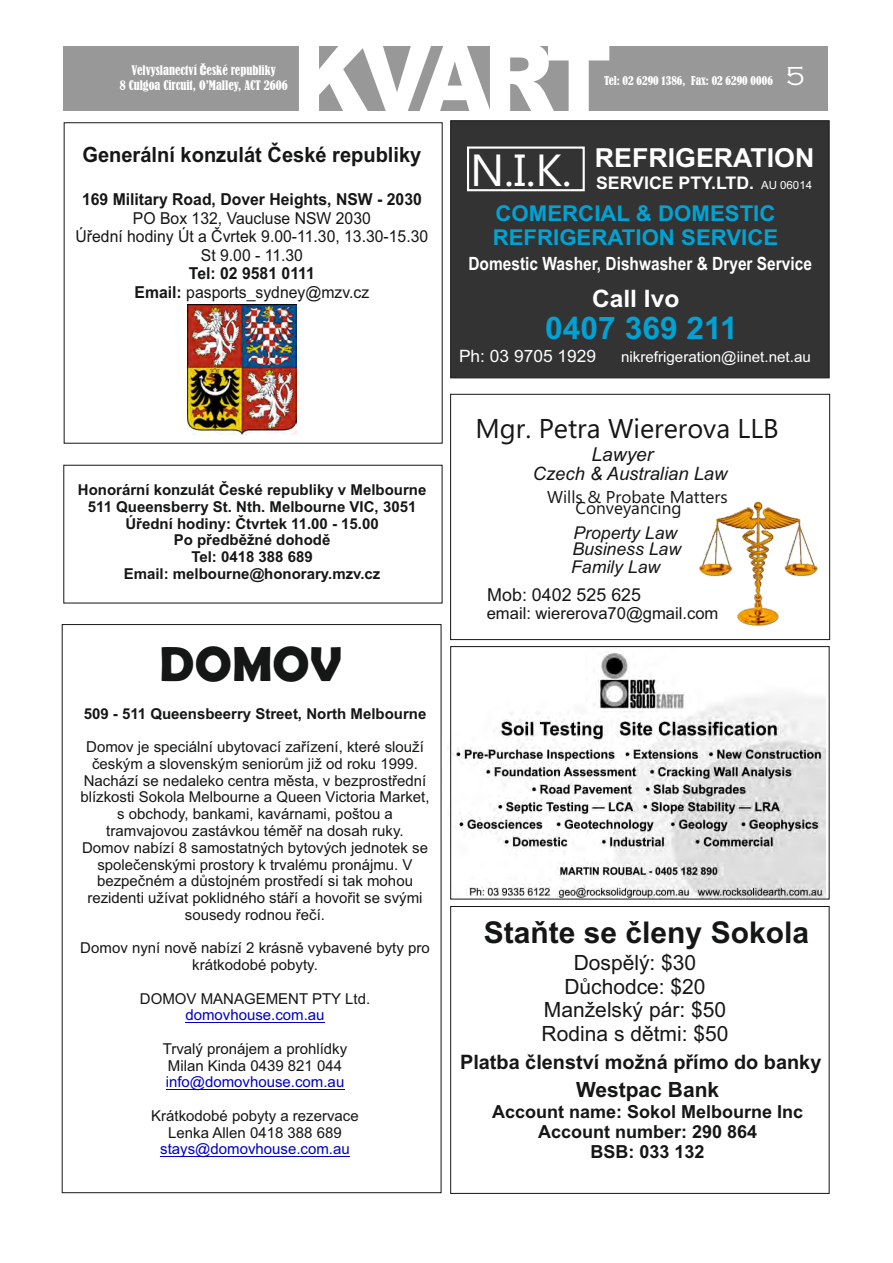
<style>
.page{position:relative;width:893px;height:1263px;background:#fff}
.page>*{position:absolute;margin:0;border:0;box-sizing:border-box;transform-origin:0 0}
.t1{font:900 94.2px "Arial";letter-spacing:-.085em;color:#fff}
.t2{font:700 49.5px "Berlin Sans FB Demi";color:#151616}
.t3{font:45px "Ebrima";color:#fff}
.t4{font:700 31.05px "Arial";color:#00a3d4}
.t5{font:700 30px "Arial";color:#151616}
.t6{font:27.15px "Ebrima";color:#151616}
.t7{font:300 27px "Copperplate Gothic";color:#fff}
.t8{font:700 26.25px "Arial";color:#fff}
.t9{font:700 24px "Arial";color:#fff}
.t10{font:700 21.75px/24.3px "Arial";color:#00a3d4}
.t11{font:21px/23.4px "Arial";color:#151616;text-align:center}
.t12{font:700 21px "Arial";color:#151616;scale:.96 1}
.t13{font:700 21px "Arial";color:#151616}
.t14{font:700 19.95px "Arial";color:#151616}
.t15{font:italic 19.2px "Arial";color:#151616}
.t16{font:italic 18.45px "Arial";color:#151616}
.t17{font:700 18.3px "Arial";color:#fff;scale:.85 1}
.t18{font:700 18px/20.1px "Arial";color:#151616;text-align:center}
.t19{font:17.85px "Arial";color:#151616}
.t20{font:italic 17.55px/16.6px "Arial";color:#151616}
.t21{font:700 17.4px "Arial";color:#fff}
.t22{font:17.1px "Ebrima";color:#151616}
.t23{font:17.1px "Arial";color:#fff}
.t24{font:16.65px "Arial";color:#151616}
.t25{font:16.5px/18.5px "Arial";color:#151616;text-align:center;scale:.96 1}
.t26{font:15px/16.8px "Arial";color:#151616;text-align:center}
.t27{font:700 15px/16.8px "Arial";color:#151616;text-align:center}
.t28{font:15px/16.8px "Arial";color:#0000c4;text-align:center}
.t29{font:14.85px "Arial";color:#fff}
.t30{font:condensed 12.3px/14.5px "Bernard";color:#fff;text-align:center}
.t31{font:condensed 11.4px "Bernard";color:#fff}
.s1{font-family:"Impact";font-stretch:normal}
.s2{font-weight:700}
.s3{color:#151616}
.s4{font-weight:400;font-size:11.25px}
</style>
<div class="page">
<div style="left:64px;top:46px;width:764px;height:64px;background:#989899"></div>
<div style="left:450px;top:120px;width:380px;height:258px;background:#333;border:1px solid #151616"></div>
<div style="left:467px;top:146px;width:118px;height:45px;border:2px solid #fff"></div>
<div style="left:450px;top:394px;width:380px;height:246px;border:1px solid #151616"></div>
<img style="left:699px;top:501px;width:118px;height:124px">
<hr style="left:185px;top:1022px;width:140px;height:1px;background:#0000c4">
<hr style="left:166px;top:1089px;width:178px;height:1px;background:#0000c4">
<hr style="left:160px;top:1156px;width:190px;height:1px;background:#0000c4">
<img style="left:447px;top:653px;width:378px;height:244px">
<div style="left:450px;top:646px;width:380px;height:253px;border:1px solid #151616"></div>
<img style="left:188px;top:304px;width:109px;height:131px">
<div style="left:450px;top:906px;width:380px;height:288px;border:1px solid #151616"></div>
<p class="t1" style="left:292px;top:44px;width:321px">KVART</p>
<p class="t30" style="left:120px;top:64px;width:170px">Velvyslanectví <span class="s1">Č</span>eské republiky<br>8 Culgoa Circuit, O’Malley, ACT 2606</p>
<p class="t31" style="left:604px;top:75px;width:170px">Tel: 02 6290 1386, Fax: 02 6290 0006</p>
<p class="t7" style="left:786px;top:60px;width:21px">5</p>
<p class="t12" style="left:82px;top:147px;width:355px">Generální konzulát České republiky</p>
<p class="t25" style="left:76px;top:192px;width:369px"><span class="s2">169 Military Road, Dover Heights, NSW - 2030<br></span>PO Box 132, Vaucluse NSW 2030<br>Úřední hodiny Út a Čvrtek 9.00-11.30, 13.30-15.30<br>St 9.00 - 11.30<br><span class="s2">Tel: 02 9581 0111<br>Email:</span> pasports_sydney@mzv.cz</p>
<p class="t27" style="left:78px;top:483px;width:350px">Honorární konzulát České republiky v Melbourne 511 Queensberry St. Nth. Melbourne VIC, 3051<br>Úřední hodiny: Čtvrtek 11.00 - 15.00<br>Po předběžné dohodě<br>Tel: 0418 388 689<br>Email: melbourne@honorary.mzv.cz</p>
<p class="t2" style="left:160px;top:635px;width:184px">DOMOV</p>
<p class="t27" style="left:84px;top:706px;width:344px">509 - 511 Queensbeerry Street, North Melbourne</p>
<p class="t26" style="left:80px;top:740px;width:351px">Domov je speciální ubytovací zařízení, které slouží českým a slovenským seniorům již od roku 1999.<br>Nachází se nedaleko centra města, v bezprostřední blízkosti Sokola Melbourne a Queen Victoria Market, s obchody, bankami, kavárnami, poštou a tramvajovou zastávkou téměř na dosah ruky.</p>
<p class="t26" style="left:82px;top:840px;width:347px">Domov nabízí 8 samostatných bytových jednotek se společenskými prostory k trvalému pronájmu. V bezpečném a důstojném prostředí si tak mohou rezidenti užívat poklidného stáří a hovořit se svými sousedy rodnou řečí.</p>
<p class="t26" style="left:80px;top:941px;width:351px">Domov nyní nově nabízí 2 krásně vybavené byty pro krátkodobé pobyty.</p>
<p class="t26" style="left:140px;top:991px;width:232px">DOMOV MANAGEMENT PTY Ltd.</p>
<p class="t28" style="left:185px;top:1008px;width:141px">domovhouse.com.au</p>
<p class="t26" style="left:163px;top:1041px;width:186px">Trvalý pronájem a prohlídky</p>
<p class="t28" style="left:166px;top:1058px;width:180px;text-align:left"><span class="s3">Milan Kinda 0439 821 044 </span>info@domovhouse.com.au</p>
<p class="t26" style="left:151px;top:1108px;width:209px">Krátkodobé pobyty a rezervace</p>
<p class="t28" style="left:160px;top:1125px;width:191px"><span class="s3">Lenka Allen 0418 388 689 </span>stays@domovhouse.com.au</p>
<p class="t8" style="left:595px;top:148px;width:221px">REFRIGERATION</p>
<p class="t21" style="left:596px;top:177px;width:218px">SERVICE PTY.LTD. <span class="s4">AU 06014</span></p>
<p class="t10" style="left:493px;top:203px;width:287px">COMERCIAL &amp; DOMESTIC<br>REFRIGERATION SERVICE</p>
<p class="t17" style="left:468px;top:257px;width:406px">Domestic Washer, Dishwasher &amp; Dryer Service</p>
<p class="t9" style="left:592px;top:289px;width:89px">Call Ivo</p>
<p class="t4" style="left:545px;top:316px;width:194px">0407 369 211</p>
<p class="t23" style="left:459px;top:350px;width:139px">Ph: 03 9705 1929</p>
<p class="t29" style="left:621px;top:351px;width:191px">nikrefrigeration@iinet.net.au</p>
<p class="t3" style="left:470px;top:153px;width:103px">N.I.K.</p>
<p class="t6" style="left:475px;top:418px;width:305px">Mgr. Petra Wiererova LLB</p>
<p class="t16" style="left:533px;top:466px;width:196px">Czech &amp; Australian Law</p>
<p class="t15" style="left:592px;top:447px;width:63px">Lawyer</p>
<p class="t22" style="left:547px;top:490px;width:182px">Wills &amp; Probate Matters</p>
<p class="t22" style="left:575px;top:502px;width:108px">Conveyancing</p>
<p class="t20" style="left:571px;top:526px;width:111px">Property Law<br>Business Law<br>Family Law</p>
<p class="t19" style="left:487px;top:588px;width:155px">Mob: 0402 525 625</p>
<p class="t24" style="left:487px;top:607px;width:233px">email: wiererova70@gmail.com</p>
<p class="t5" style="left:484px;top:921px;width:327px">Staňte se členy Sokola</p>
<p class="t11" style="left:542px;top:953px;width:188px">Dospělý: $30<br>Důchodce: $20<br>Manželský pár: $50<br>Rodina s dětmi: $50</p>
<p class="t14" style="left:460px;top:1055px;width:363px">Platba členství možná přímo do banky</p>
<p class="t18" style="left:492px;top:1103px;width:313px">Account name: Sokol Melbourne Inc</p>
<p class="t13" style="left:576px;top:1081px;width:145px">Westpac Bank</p>
<p class="t18" style="left:538px;top:1123px;width:221px">Account number: 290 864<br>BSB: 033 132</p>
</div>
